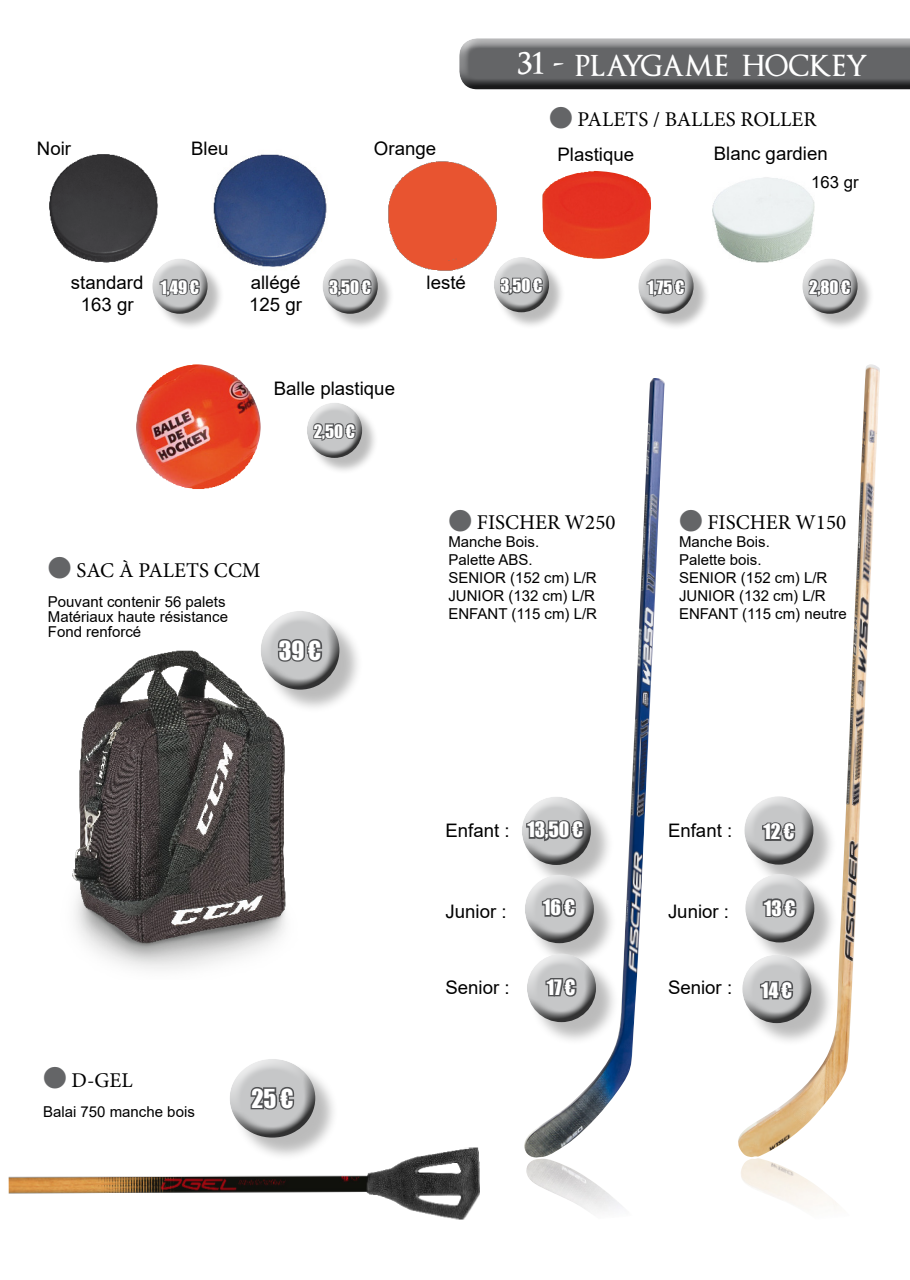
<style>
.page{position:relative;width:910px;height:1280px;background:#fff}
.page>*{position:absolute;margin:0;border:0;box-sizing:border-box;transform-origin:0 0}
.t1{font:600 28.5px "Optimus Princeps";color:#fff}
.t2{font:24px "Impact";color:#fff}
.t3{font:21px "Minion Pro";color:#000}
.t4{font:19.5px "Impact";color:#fff}
.t5{font:18.6px/22.4px "Arial";color:#000;text-align:center}
.t6{font:16.8px "Impact";color:#fff}
.t7{font:16.8px "Arial";color:#000}
.t8{font:15px/18px "Arial";color:#000}
.s1{font-size:36px}
.s2{color:#646567}
</style>
<div class="page">
<div style="left:458px;top:36px;width:452px;height:43px;background:#fff;opacity:.75"></div>
<div style="left:458px;top:42px;width:452px;height:48px;background:#000;opacity:.75"></div>
<img style="left:49px;top:154px;width:109px;height:109px">
<img style="left:213px;top:154px;width:114px;height:113px">
<img style="left:542px;top:171px;width:109px;height:88px">
<img style="left:72px;top:650px;width:214px;height:320px">
<div style="left:264px;top:614px;width:100px;height:100px;background:#000;opacity:.27"></div>
<div style="left:259px;top:609px;width:81px;height:57px;background:#fff;opacity:.75"></div>
<div style="left:259px;top:622px;width:81px;height:68px;background:#000;opacity:.75"></div>
<svg style="left:276px;top:637px;width:48px;height:27px"></svg>
<div style="left:309px;top:405px;width:70px;height:70px;background:#000;opacity:.27"></div>
<div style="left:305px;top:400px;width:58px;height:44px;background:#fff;opacity:.75"></div>
<div style="left:305px;top:410px;width:58px;height:49px;background:#000;opacity:.75"></div>
<svg style="left:312px;top:421px;width:45px;height:21px"></svg>
<img style="left:136px;top:364px;width:125px;height:125px">
<div style="left:640px;top:261px;width:71px;height:70px;background:#000;opacity:.27"></div>
<div style="left:636px;top:256px;width:59px;height:44px;background:#fff;opacity:.75"></div>
<div style="left:636px;top:266px;width:59px;height:49px;background:#000;opacity:.75"></div>
<svg style="left:645px;top:277px;width:41px;height:21px"></svg>
<div style="left:325px;top:261px;width:70px;height:70px;background:#000;opacity:.27"></div>
<div style="left:320px;top:256px;width:59px;height:44px;background:#fff;opacity:.75"></div>
<div style="left:320px;top:266px;width:59px;height:49px;background:#000;opacity:.75"></div>
<svg style="left:327px;top:277px;width:46px;height:21px"></svg>
<div style="left:154px;top:261px;width:71px;height:70px;background:#000;opacity:.27"></div>
<div style="left:150px;top:256px;width:59px;height:44px;background:#fff;opacity:.75"></div>
<div style="left:150px;top:266px;width:59px;height:49px;background:#000;opacity:.75"></div>
<svg style="left:159px;top:267px;width:42px;height:31px"></svg>
<img style="left:383px;top:161px;width:114px;height:114px">
<div style="left:496px;top:259px;width:70px;height:70px;background:#000;opacity:.27"></div>
<div style="left:492px;top:255px;width:58px;height:44px;background:#fff;opacity:.75"></div>
<div style="left:492px;top:265px;width:58px;height:48px;background:#000;opacity:.75"></div>
<svg style="left:498px;top:276px;width:46px;height:20px"></svg>
<img style="left:712px;top:177px;width:103px;height:85px">
<div style="left:804px;top:261px;width:71px;height:70px;background:#000;opacity:.27"></div>
<div style="left:800px;top:256px;width:59px;height:44px;background:#fff;opacity:.75"></div>
<div style="left:800px;top:266px;width:59px;height:49px;background:#000;opacity:.75"></div>
<svg style="left:807px;top:277px;width:46px;height:21px"></svg>
<img style="left:9px;top:1147px;width:471px;height:73px">
<div style="left:233px;top:1062px;width:107px;height:100px;background:#000;opacity:.27"></div>
<div style="left:228px;top:1057px;width:88px;height:56px;background:#fff;opacity:.75"></div>
<div style="left:228px;top:1072px;width:88px;height:66px;background:#000;opacity:.75"></div>
<svg style="left:248px;top:1085px;width:48px;height:27px"></svg>
<div style="left:519px;top:806px;width:72px;height:59px;background:#000;opacity:.75"></div>
<img style="left:524px;top:378px;width:141px;height:779px">
<img style="left:526px;top:1158px;width:97px;height:54px">
<img style="left:738px;top:364px;width:132px;height:793px">
<img style="left:741px;top:1158px;width:96px;height:49px">
<div style="left:530px;top:957px;width:90px;height:89px;background:#000;opacity:.27"></div>
<div style="left:525px;top:951px;width:72px;height:50px;background:#fff;opacity:.75"></div>
<div style="left:525px;top:963px;width:72px;height:60px;background:#000;opacity:.75"></div>
<svg style="left:544px;top:975px;width:35px;height:24px"></svg>
<p class="t5" style="left:37px;top:137px;width:36px">Noir</p>
<p class="t5" style="left:191px;top:137px;width:39px">Bleu</p>
<p class="t5" style="left:374px;top:137px;width:64px">Orange</p>
<h1 class="t1" style="left:517px;top:50px;width:352px"><span class="s1">31 -</span> PLAYGAME HOCKEY</h1>
<h3 class="t3" style="left:549px;top:105px;width:269px"><span class="s2">●</span> PALETS / BALLES ROLLER</h3>
<p class="t5" style="left:557px;top:143px;width:78px">Plastique</p>
<p class="t5" style="left:714px;top:142px;width:115px">Blanc gardien</p>
<p class="t7" style="left:811px;top:170px;width:49px">163 gr</p>
<p class="t5" style="left:71px;top:271px;width:74px">standard<br>163 gr</p>
<p class="t5" style="left:426px;top:271px;width:41px">lesté</p>
<p class="t6" style="left:501px;top:272px;width:43px">3,50 €</p>
<p class="t5" style="left:249px;top:271px;width:54px;text-align:left">allégé<br>125 gr</p>
<p class="t6" style="left:161px;top:274px;width:40px">1,49 €</p>
<p class="t6" style="left:329px;top:274px;width:43px">3,50 €</p>
<p class="t6" style="left:647px;top:274px;width:38px">1,75 €</p>
<p class="t5" style="left:274px;top:377px;width:123px">Balle plastique</p>
<p class="t6" style="left:314px;top:418px;width:43px">2,50 €</p>
<p class="t6" style="left:809px;top:274px;width:43px">2,80 €</p>
<h3 class="t3" style="left:48px;top:556px;width:214px"><span class="s2">●</span> SAC À PALETS CCM</h3>
<p class="t8" style="left:48px;top:594px;width:182px;line-height:15px">Pouvant contenir 56 palets<br>Matériaux haute résistance<br>Fond renforcé</p>
<h2 class="t2" style="left:279px;top:632px;width:44px">39 €</h2>
<h3 class="t3" style="left:43px;top:1066px;width:91px"><span class="s2">●</span> D-GEL</h3>
<p class="t8" style="left:43px;top:1102px;width:153px">Balai 750 manche bois</p>
<h2 class="t2" style="left:251px;top:1080px;width:43px">25 €</h2>
<h3 class="t3" style="left:448px;top:509px;width:169px"><span class="s2">●</span> FISCHER W250</h3>
<p class="t8" style="left:448px;top:533px;width:150px">Manche Bois.<br>Palette ABS.<br>SENIOR (152 cm) L/R<br>JUNIOR (132 cm) L/R<br>ENFANT (115 cm) L/R</p>
<h3 class="t3" style="left:679px;top:509px;width:169px"><span class="s2">●</span> FISCHER W150</h3>
<p class="t8" style="left:679px;top:533px;width:169px">Manche Bois.<br>Palette bois.<br>SENIOR (152 cm) L/R<br>JUNIOR (132 cm) L/R<br>ENFANT (115 cm) neutre</p>
<p class="t5" style="left:445px;top:819px;width:66px">Enfant :</p>
<h3 class="t4" style="left:527px;top:814px;width:57px">13,50 €</h3>
<p class="t5" style="left:445px;top:900px;width:63px">Junior :</p>
<h3 class="t4" style="left:543px;top:892px;width:33px">16 €</h3>
<p class="t5" style="left:668px;top:819px;width:66px">Enfant :</p>
<p class="t5" style="left:668px;top:900px;width:63px">Junior :</p>
<h3 class="t4" style="left:763px;top:817px;width:33px">12 €</h3>
<h3 class="t4" style="left:764px;top:893px;width:33px">13 €</h3>
<p class="t5" style="left:445px;top:976px;width:66px">Senior :</p>
<h3 class="t4" style="left:547px;top:972px;width:30px">17 €</h3>
<p class="t5" style="left:668px;top:976px;width:66px">Senior :</p>
<h3 class="t4" style="left:761px;top:975px;width:32px">14 €</h3>
</div>
